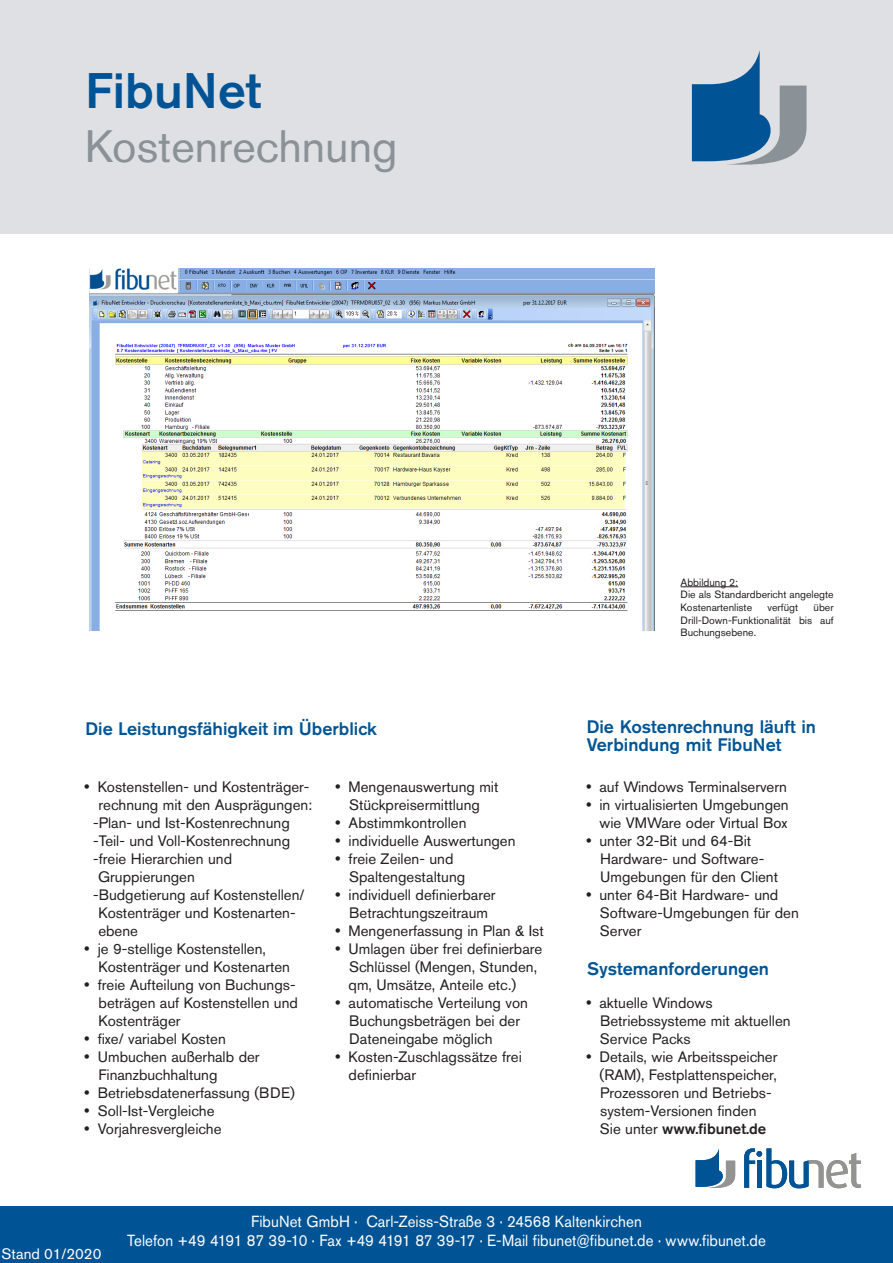
<style>
.page{position:relative;width:893px;height:1263px;background:#fff}
.page>*{position:absolute;margin:0;border:0;box-sizing:border-box;transform-origin:0 0}
.head_light{font:500 49.5px "Akzidenz Grotesk BE";color:#005495}
.head_light-2{font:45px "Akzidenz Grotesk BE";color:#8a9297}
.t1{font:500 18px/18px "Akzidenz Grotesk BE";color:#005495}
.t2{font:16.05px/19.2px "Akzidenz Grotesk BE";letter-spacing:.005em;color:#fff;text-align:center;scale:.94 1}
.t3{font:15px/18px "Akzidenz Grotesk BE";color:#231f20}
.t4{font:15px "Akzidenz Grotesk BE";color:#fff}
.t5{font:10.5px/12.6px "Akzidenz Grotesk BE";color:#231f20}
.s1{font-weight:500}
</style>
<div class="page">
<div style="left:0;top:1206px;width:893px;height:57px;background:#005495"></div>
<div style="left:0;top:0;width:893px;height:234px;background:#dee0e3"></div>
<svg style="left:692px;top:50px;width:114px;height:115px"></svg>
<svg style="left:744px;top:1148px;width:117px;height:40px"></svg>
<svg style="left:696px;top:1148px;width:39px;height:40px"></svg>
<hr style="left:681px;top:586px;width:57px;height:1px;background:#231f20">
<img style="left:89px;top:269px;width:566px;height:361px">
<p class="head_light" style="left:85px;top:60px;width:178px">FibuNet</p>
<p class="head_light-2" style="left:85px;top:120px;width:314px">Kostenrechnung</p>
<p class="t5" style="left:681px;top:576px;width:59px">Abbildung 2:</p>
<p class="t5" style="left:681px;top:588px;width:155px">Die als Standardbericht angelegte<br>Kostenartenliste</p>
<p class="t5" style="left:681px;top:601px;width:155px;text-align:justify;text-indent:133px">über Drill-Down-Funktionalität bis auf Buchungsebene.</p>
<p class="t5" style="left:767px;top:601px;width:32px">verfügt</p>
<p class="t1" style="left:86px;top:719px;width:293px">Die Leistungsfähigkeit im Überblick</p>
<p class="t1" style="left:587px;top:718px;width:231px">Die Kostenrechnung läuft in<br>Verbindung mit FibuNet</p>
<p class="t3" style="left:84px;top:778px;width:227px">• Kostenstellen- und Kostenträger-</p>
<p class="t3" style="left:99px;top:796px;width:215px">rechnung mit den Ausprägungen:</p>
<p class="t3" style="left:93px;top:814px;width:198px">-Plan- und Ist-Kostenrechnung</p>
<p class="t3" style="left:93px;top:832px;width:198px">-Teil- und Voll-Kostenrechnung</p>
<p class="t3" style="left:93px;top:850px;width:140px">-freie Hierarchien und</p>
<p class="t3" style="left:98px;top:868px;width:98px">Gruppierungen</p>
<p class="t3" style="left:93px;top:886px;width:213px">-Budgetierung auf Kostenstellen/</p>
<p class="t3" style="left:99px;top:904px;width:199px">Kostenträger und Kostenarten-</p>
<p class="t3" style="left:98px;top:922px;width:41px">ebene</p>
<p class="t3" style="left:99px;top:940px;width:193px;text-indent:-15px">• je 9-stellige Kostenstellen,<br>Kostenträger und Kostenarten</p>
<p class="t3" style="left:99px;top:976px;width:201px;text-indent:-15px">• freie Aufteilung von Buchungs&shy;beträgen auf Kostenstellen und<br>Kostenträger</p>
<p class="t3" style="left:84px;top:1030px;width:144px">• fixe/ variabel Kosten</p>
<p class="t3" style="left:98px;top:1048px;width:163px;text-indent:-15px">• Umbuchen außerhalb der<br>Finanzbuchhaltung</p>
<p class="t3" style="left:84px;top:1084px;width:213px">• Betriebsdatenerfassung (BDE)</p>
<p class="t3" style="left:84px;top:1102px;width:132px">• Soll-Ist-Vergleiche</p>
<p class="t3" style="left:84px;top:1120px;width:139px">• Vorjahresvergleiche</p>
<p class="t3" style="left:334px;top:778px;width:165px;text-align:center">• Mengenauswertung mit<br>Stückpreisermittlung</p>
<p class="t3" style="left:334px;top:814px;width:133px">• Abstimmkontrollen</p>
<p class="t3" style="left:334px;top:832px;width:183px">• individuelle Auswertungen</p>
<p class="t3" style="left:349px;top:850px;width:118px;text-indent:-15px">• freie Zeilen- und<br>Spaltengestaltung</p>
<p class="t3" style="left:334px;top:886px;width:163px;text-align:center">• individuell definierbarer<br>Betrachtungszeitraum</p>
<p class="t3" style="left:334px;top:922px;width:211px">• Mengenerfassung in Plan &amp; Ist</p>
<p class="t3" style="left:349px;top:940px;width:195px;text-indent:-15px">• Umlagen über frei definierbare<br>Schlüssel (Mengen, Stunden,</p>
<p class="t3" style="left:349px;top:976px;width:169px">qm, Umsätze, Anteile etc.)</p>
<p class="t3" style="left:349px;top:994px;width:180px;text-indent:-15px">• automatische Verteilung von<br>Buchungsbeträgen bei der<br>Dateneingabe möglich</p>
<p class="t3" style="left:334px;top:1048px;width:189px">• Kosten-Zuschlagssätze frei</p>
<p class="t3" style="left:349px;top:1066px;width:69px">definierbar</p>
<p class="t3" style="left:585px;top:778px;width:203px">• auf Windows Terminalservern</p>
<p class="t3" style="left:585px;top:796px;width:205px">• in virtualisierten Umgebungen</p>
<p class="t3" style="left:599px;top:814px;width:189px">wie VMWare oder Virtual Box</p>
<p class="t3" style="left:600px;top:832px;width:180px;text-indent:-15px">• unter 32-Bit und 64-Bit<br>Hardware- und Software-<br>Umgebungen für den Client</p>
<p class="t3" style="left:600px;top:886px;width:200px;text-indent:-15px">• unter 64-Bit Hardware- und<br>Software-Umgebungen für den<br>Server</p>
<p class="t1" style="left:587px;top:959px;width:183px">Systemanforderungen</p>
<p class="t3" style="left:600px;top:994px;width:192px;text-indent:-15px">• aktuelle Windows<br>Betriebssysteme mit aktuellen<br>Service Packs</p>
<p class="t3" style="left:600px;top:1048px;width:179px;text-indent:-14px">• Details, wie Arbeitsspeicher (RAM), Festplattenspeicher,<br>Prozessoren und Betriebs&shy;system-Versionen finden<br>Sie unter <span class="s1">www.fibunet.de</span></p>
<p class="t4" style="left:2px;top:1244px;width:101px">Stand 01/2020</p>
<p class="t2" style="left:127px;top:1212px;width:681px">FibuNet GmbH · Carl-Zeiss-Straße 3 · 24568 Kaltenkirchen<br>Telefon +49 4191 87 39-10 · Fax +49 4191 87 39-17 · E-Mail fibunet@fibunet.de · www.fibunet.de</p>
</div>
